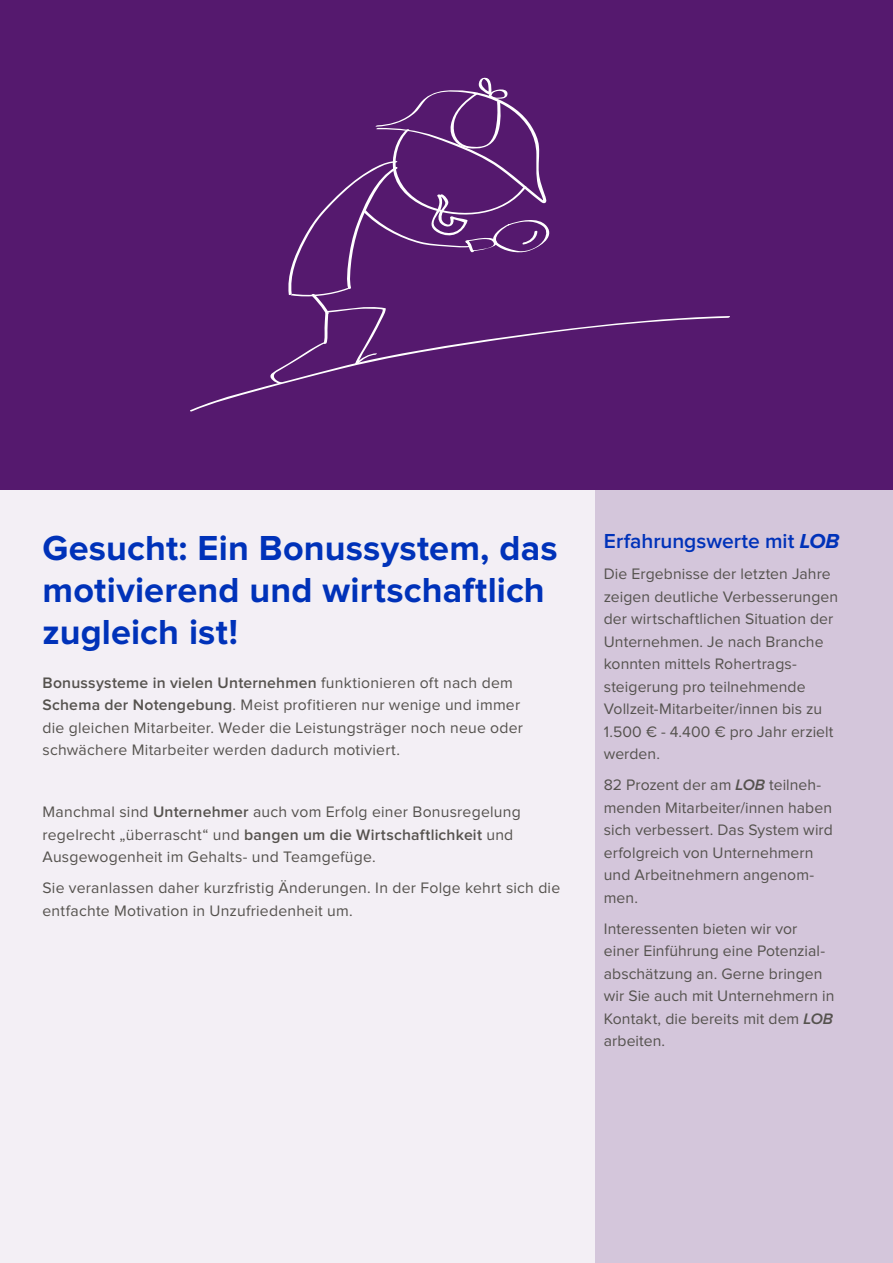
<style>
.page{position:relative;width:893px;height:1263px;background:#f3eff5}
.page>*{position:absolute;margin:0;border:0;box-sizing:border-box;transform-origin:0 0}
.page_headline_24_28{font:700 36px/42px "Proxima Nova";letter-spacing:.005em;color:#0032b9}
.marginal_headline_14{font:600 21px "Proxima Nova";color:#0032b9}
.body_10_5_15{font:15.75px/22.5px "Proxima Nova";letter-spacing:.005em;color:#55524e}
.s1{font-weight:600}
.s2{font-weight:700;font-style:italic}
.s3{font-weight:600;font-style:italic}
</style>
<div class="page">
<div style="left:595px;top:436px;width:298px;height:827px;background:#d4c6db"></div>
<div style="left:0;top:0;width:893px;height:489px;background:#55196e"></div>
<svg style="left:288px;top:78px;width:262px;height:238px"></svg>
<svg style="left:190px;top:316px;width:540px;height:95px"></svg>
<p class="page_headline_24_28" style="left:43px;top:528px;width:517px">Gesucht: Ein Bonussystem, das motivierend und wirtschaftlich zugleich ist!</p>
<p class="body_10_5_15" style="left:43px;top:672px;width:482px"><span class="s1">Bonussysteme in vielen Unternehmen</span> funktionieren oft nach dem <span class="s1">Schema der Notengebung</span>. Meist profitieren nur wenige und immer die gleichen Mitarbeiter. Weder die Leistungsträger noch neue oder schwächere Mitarbeiter werden dadurch motiviert.</p>
<p class="body_10_5_15" style="left:43px;top:801px;width:480px">Manchmal sind <span class="s1">Unternehmer</span> auch vom Erfolg einer Bonusregelung regelrecht „überrascht“ und <span class="s1">bangen um die Wirtschaftlichkeit</span> und<br>Ausgewogenheit im Gehalts- und Teamgefüge.</p>
<p class="body_10_5_15" style="left:43px;top:877px;width:519px">Sie veranlassen daher kurzfristig Änderungen. In der Folge kehrt sich die entfachte Motivation in Unzufriedenheit um.</p>
<p class="marginal_headline_14" style="left:604px;top:529px;width:237px">Erfahrungswerte mit <span class="s2">LOB</span></p>
<p class="body_10_5_15" style="left:604px;top:563px;width:236px">Die Ergebnisse der letzten Jahre zeigen deutliche Verbesserungen der wirtschaftlichen Situation der<br>Unternehmen. Je nach Branche konnten mittels Rohertrags&shy;steigerung pro teilnehmende<br>Vollzeit-Mitarbeiter/innen bis zu<br>1.500 € - 4.400 € pro Jahr erzielt werden.</p>
<p class="body_10_5_15" style="left:604px;top:774px;width:231px">82 Prozent der am <span class="s3">LOB</span> teilneh&shy;menden Mitarbeiter/innen haben sich verbessert. Das System wird erfolgreich von Unternehmern und Arbeitnehmern angenom&shy;men.</p>
<p class="body_10_5_15" style="left:604px;top:917px;width:232px">Interessenten bieten wir vor einer Einführung eine Potenzial&shy;abschätzung an. Gerne bringen wir Sie auch mit Unternehmern in<br>Kontakt, die bereits mit dem <span class="s3">LOB </span>arbeiten.</p>
</div>
